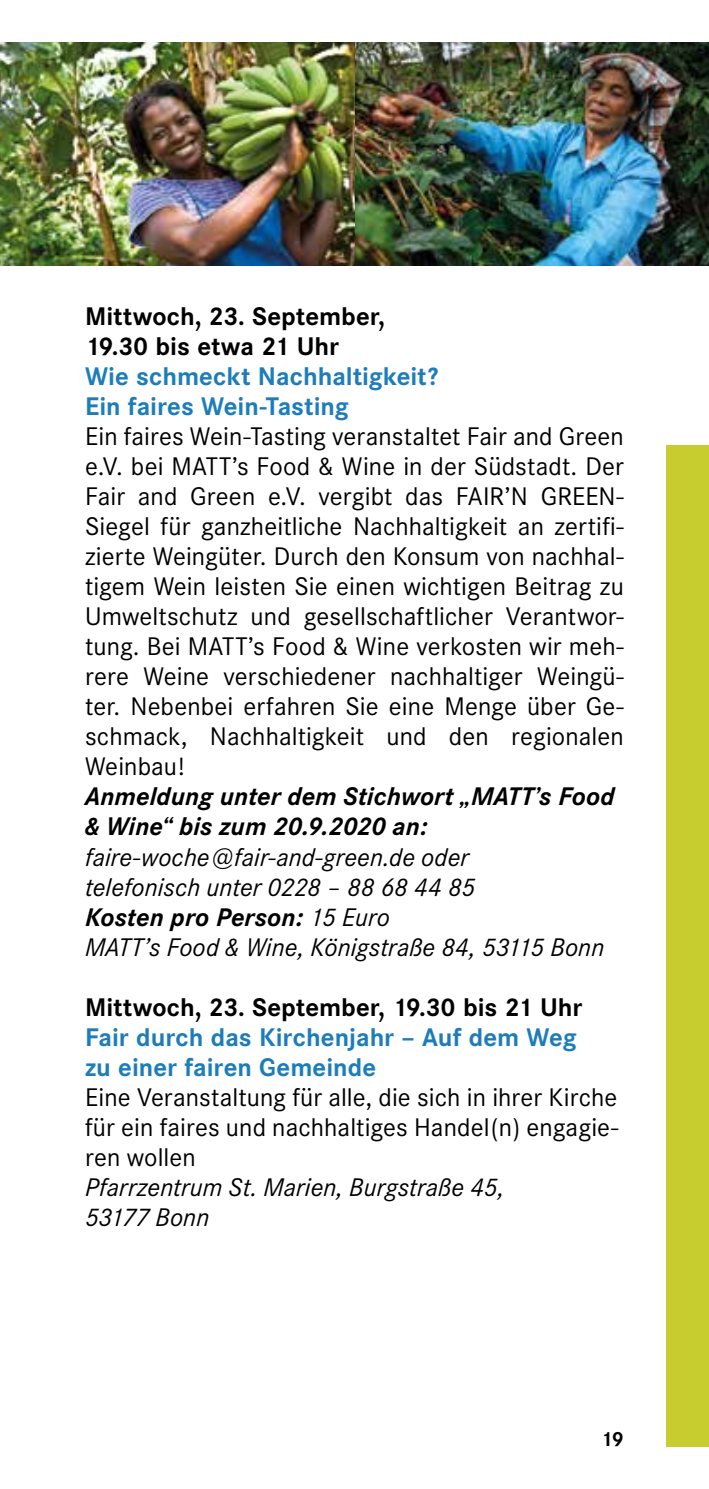
<style>
.page{position:relative;width:709px;height:1489px;background:#fff}
.page>*{position:absolute;margin:0;border:0;box-sizing:border-box;transform-origin:0 0}
.t1{font:25px/30px "Corporate SBQ";letter-spacing:.005em;color:#000;text-align:justify}
.t2{font:italic 25px/30px "Corporate SBQ";color:#000}
.t3{font:700 25px/30px "Corporate SBQ";color:#1d7dba}
.t4{font:700 25px/30px "Corporate SBQ";color:#000}
.t5{font:italic 700 25px/30px "Corporate SBQ";letter-spacing:.005em;color:#000}
.t6{font:700 20px "Corporate SBQ";color:#000}
.s1{font-weight:700}
</style>
<div class="page">
<div style="left:666px;top:445px;width:43px;height:1001px;background:#c7cd2e"></div>
<img style="left:0;top:43px;width:709px;height:222px">
<p class="t4" style="left:85px;top:302px;width:301px">Mittwoch, 23. September,<br>19.30 bis etwa 21 Uhr</p>
<p class="t3" style="left:85px;top:362px;width:354px">Wie schmeckt Nachhaltigkeit?<br>Ein faires Wein-Tasting</p>
<p class="t1" style="left:85px;top:422px;width:540px">Ein faires Wein-Tasting veranstaltet Fair and Green e.V. bei MATT’s Food &amp; Wine in der Südstadt. Der Fair and Green e.V. vergibt das FAIR’N GREEN-Siegel für ganzheitliche Nachhaltigkeit an zertifi&shy;zierte Weingüter. Durch den Konsum von nachhal&shy;tigem Wein leisten Sie einen wichtigen Beitrag zu Umweltschutz und gesellschaftlicher Verantwor&shy;tung. Bei MATT’s Food &amp; Wine verkosten wir meh&shy;rere Weine verschiedener nachhaltiger Weingü&shy;ter. Nebenbei erfahren Sie eine Menge über Ge&shy;schmack, Nachhaltigkeit und den regionalen Weinbau!</p>
<p class="t5" style="left:85px;top:781px;width:531px">Anmeldung unter dem Stichwort „MATT’s Food &amp; Wine“ bis zum 20.9.2020 an:</p>
<p class="t2" style="left:85px;top:841px;width:521px">faire-woche@fair-and-green.de oder<br>telefonisch unter 0228 – 88 68 44 85<br><span class="s1">Kosten pro Person:</span> 15 Euro<br>MATT’s Food &amp; Wine, Königstraße 84, 53115 Bonn</p>
<p class="t4" style="left:85px;top:992px;width:499px">Mittwoch, 23. September, 19.30 bis 21 Uhr</p>
<p class="t3" style="left:85px;top:1022px;width:493px">Fair durch das Kirchenjahr – Auf dem Weg zu einer fairen Gemeinde</p>
<p class="t1" style="left:85px;top:1082px;width:535px">Eine Veranstaltung für alle, die sich in ihrer Kirche für ein faires und nachhaltiges Handel(n) engagie&shy;ren wollen</p>
<p class="t2" style="left:85px;top:1171px;width:421px">Pfarrzentrum St. Marien, Burgstraße 45,<br>53177 Bonn</p>
<p class="t6" style="left:601px;top:1426px;width:25px">19</p>
</div>
